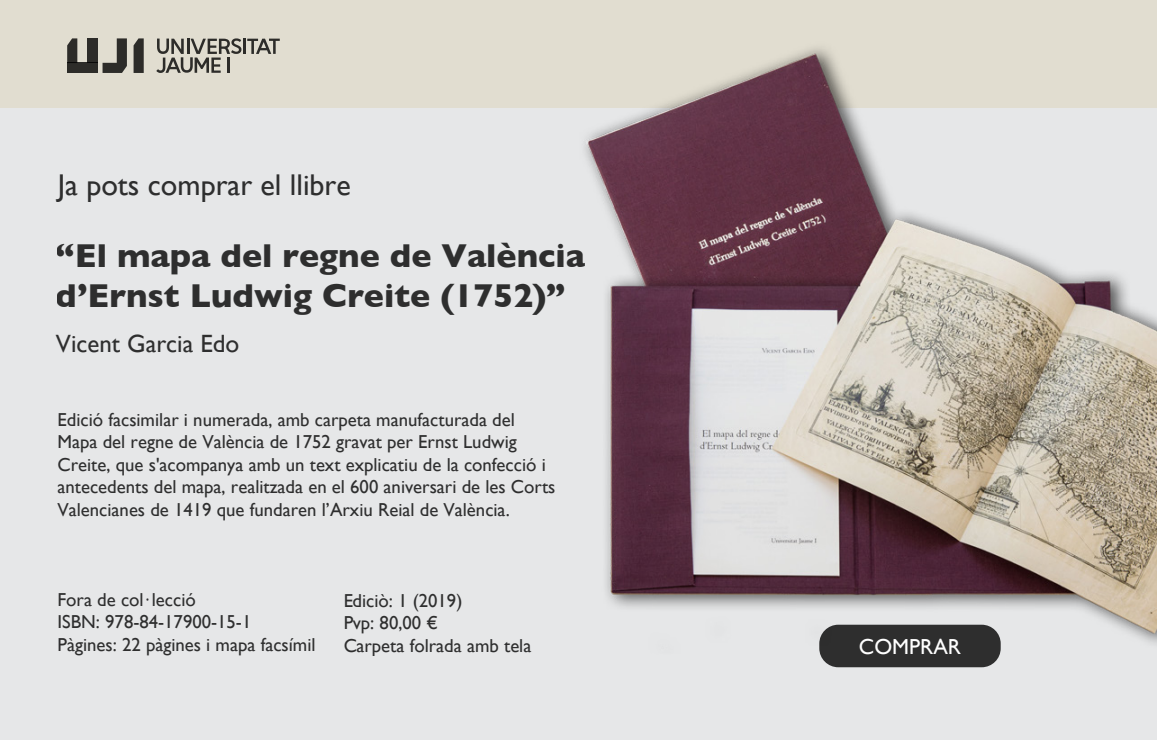
<style>
.page{position:relative;width:1157px;height:740px;background:#e6e7e8}
.page>*{position:absolute;margin:0;border:0;box-sizing:border-box;transform-origin:0 0}
.t1{font:700 33.75px/40.5px "Gill Sans";color:#000}
.t2{font:30px "Gill Sans";color:#000}
.t3{font:25px "Gill Sans";color:#000}
.t4{font:21.75px "Gill Sans";color:#fff}
.t5{font:18.75px/22.5px "Gill Sans";color:#000}
</style>
<div class="page">
<div style="left:0;top:0;width:1157px;height:108px;background:#e1ddd0"></div>
<div style="left:819px;top:625px;width:182px;height:42px;background:#2e2e2e;border-radius:19px"></div>
<svg style="left:134px;top:38px;width:10px;height:35px"></svg>
<svg style="left:67px;top:38px;width:10px;height:25px"></svg>
<div style="left:88px;top:38px;width:10px;height:25px;background:#2d2c29"></div>
<svg style="left:103px;top:38px;width:24px;height:35px"></svg>
<hr style="left:243px;top:39px;width:3px;height:15px;background:#000">
<svg style="left:247px;top:39px;width:33px;height:15px"></svg>
<svg style="left:156px;top:38px;width:85px;height:35px"></svg>
<div style="left:67px;top:63px;width:31px;height:10px;background:#2d2c29"></div>
<img style="left:584px;top:48px;width:573px;height:607px">
<h2 class="t2" style="left:58px;top:167px;width:295px">Ja pots comprar el llibre</h2>
<h1 class="t1" style="left:56px;top:234px;width:531px">“El mapa del regne de València d’Ernst Ludwig Creite (1752)”</h1>
<h3 class="t3" style="left:56px;top:329px;width:185px">Vicent Garcia Edo</h3>
<p class="t5" style="left:58px;top:408px;width:499px">Edició facsimilar i numerada, amb carpeta manufacturada del Mapa del regne de València de 1752 gravat per Ernst Ludwig Creite, que s'acompanya amb un text explicatiu de la confecció i antecedents del mapa, realitzada en el 600 aniversari de les Corts Valencianes de 1419 que fundaren l’Arxiu Reial de València.</p>
<p class="t5" style="left:57px;top:588px;width:260px">Fora de col· lecció<br>ISBN: 978-84-17900-15-1<br>Pàgines: 22 pàgines i mapa facsímil</p>
<p class="t5" style="left:343px;top:589px;width:190px">Ediciò: 1 (2019)<br>Pvp: 80,00 €<br>Carpeta folrada amb tela</p>
<p class="t4" style="left:859px;top:634px;width:104px">COMPRAR</p>
</div>
